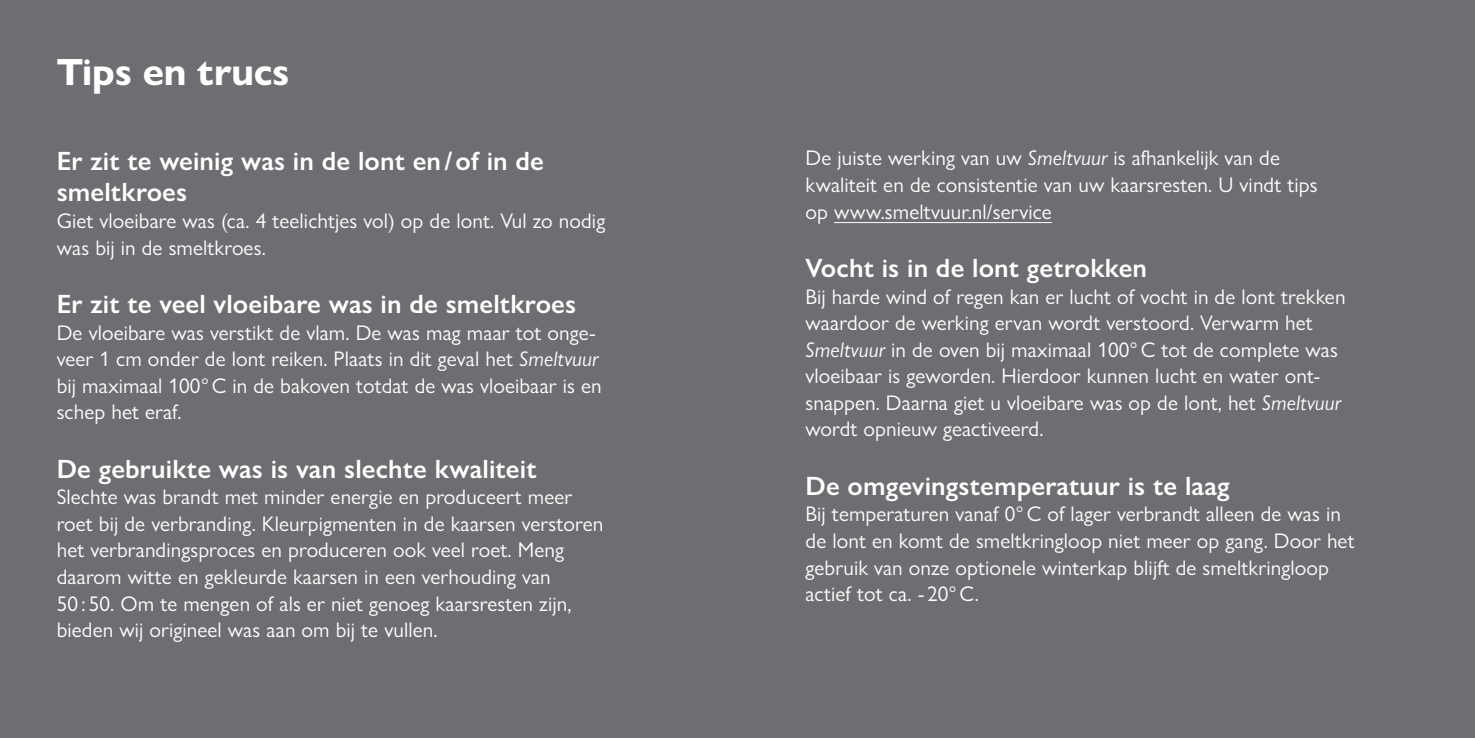
<style>
.page{position:relative;width:1475px;height:738px;background:#fff}
.page>*{position:absolute;margin:0;border:0;box-sizing:border-box;transform-origin:0 0}
.t1{font:700 38px "Gill Sans Nova";letter-spacing:-.005em;color:#fff}
.t2{font:600 26.6px/31.8px "Gill Sans Nova";letter-spacing:.005em;color:#fff}
.t3{font:21.2px/26.6px "Gill Sans Nova";letter-spacing:.005em;color:#fff}
.s1{font-style:italic}
</style>
<div class="page">
<div style="left:0;top:0;width:1474px;height:737px;background:#6d6e71"></div>
<hr style="left:834px;top:222px;width:217px;height:1px;background:#fff">
<h1 class="t1" style="left:57px;top:48px;width:234px">Tips en trucs</h1>
<p class="t2" style="left:57px;top:144px;width:488px">Er zit te weinig was in de lont en/of in de smeltkroes</p>
<p class="t3" style="left:57px;top:207px;width:550px">Giet vloeibare was (ca. 4 teelichtjes vol) op de lont. Vul zo nodig was bij in de smeltkroes.</p>
<p class="t2" style="left:57px;top:287px;width:521px">Er zit te veel vloeibare was in de smeltkroes</p>
<p class="t3" style="left:57px;top:318px;width:546px">De vloeibare was verstikt de vlam. De was mag maar tot onge&shy;veer 1 cm onder de lont reiken. Plaats in dit geval het <span class="s1">Smeltvuur </span>bij maximaal 100°C in de bakoven totdat de was vloeibaar is en schep het eraf.</p>
<p class="t2" style="left:57px;top:452px;width:481px">De gebruikte was is van slechte kwaliteit</p>
<p class="t3" style="left:57px;top:483px;width:548px">Slechte was brandt met minder energie en produceert meer roet bij de verbranding. Kleurpigmenten in de kaarsen verstoren het verbrandingsproces en produceren ook veel roet. Meng daarom witte en gekleurde kaarsen in een verhouding van<br>50 : 50. Om te mengen of als er niet genoeg kaarsresten zijn, bieden wij origineel was aan om bij te vullen.</p>
<p class="t3" style="left:805px;top:145px;width:513px">De juiste werking van uw <span class="s1">Smeltvuur</span> is afhankelijk van de kwaliteit en de consistentie van uw kaarsresten. U vindt tips op www.smeltvuur.nl/service</p>
<p class="t2" style="left:805px;top:252px;width:343px">Vocht is in de lont getrokken</p>
<p class="t3" style="left:805px;top:282px;width:541px">Bij harde wind of regen kan er lucht of vocht in de lont trekken waardoor de werking ervan wordt verstoord. Verwarm het <span class="s1">Smeltvuur</span> in de oven bij maximaal 100°C tot de complete was vloeibaar is geworden. Hierdoor kunnen lucht en water ont&shy;snappen. Daarna giet u vloeibare was op de lont, het <span class="s1">Smeltvuur </span>wordt opnieuw geactiveerd.</p>
<p class="t2" style="left:805px;top:469px;width:425px">De omgevingstemperatuur is te laag</p>
<p class="t3" style="left:805px;top:500px;width:550px">Bij temperaturen vanaf 0°C of lager verbrandt alleen de was in de lont en komt de smeltkringloop niet meer op gang. Door het gebruik van onze optionele winterkap blijft de smeltkringloop actief tot ca. -20°C.</p>
</div>
